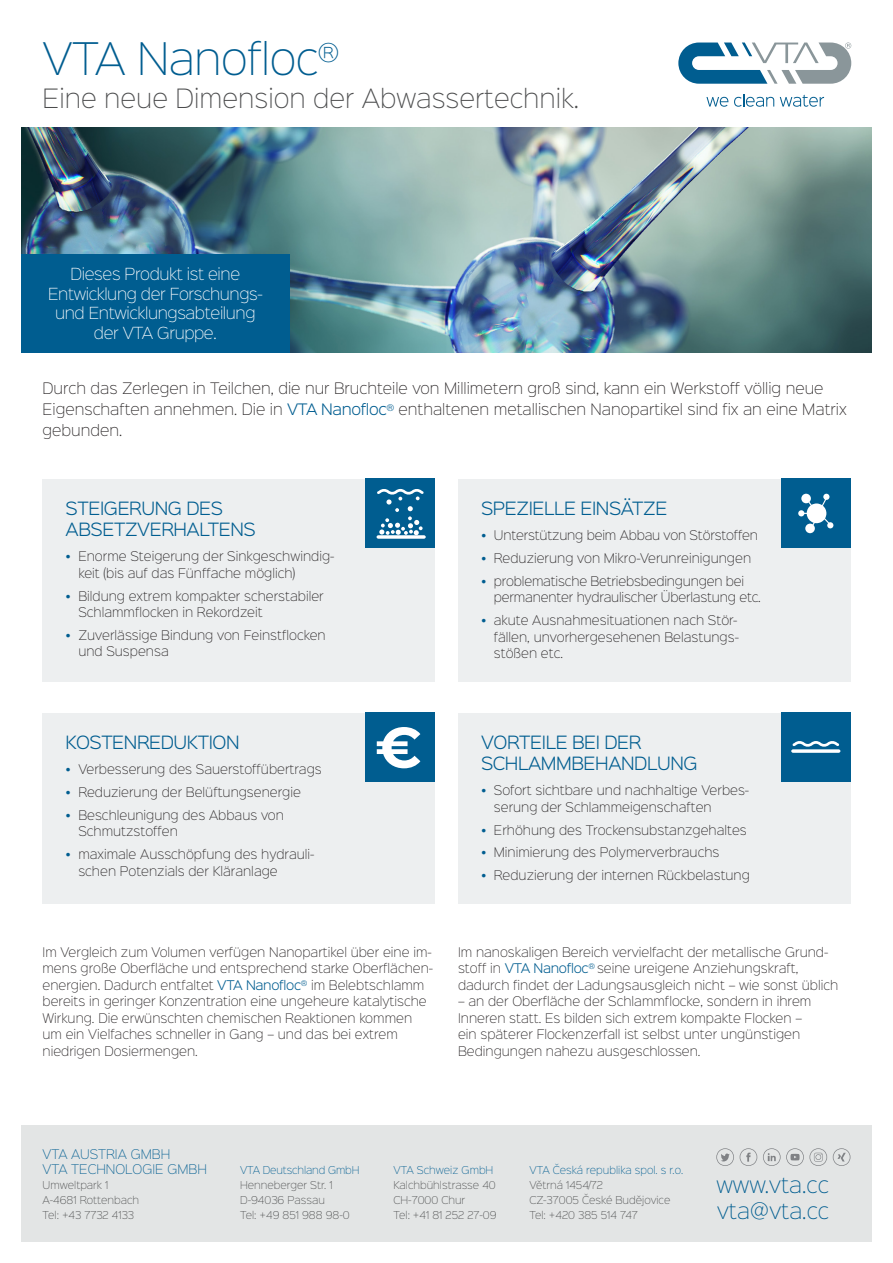
<style>
.page{position:relative;width:893px;height:1263px;background:#fff}
.page>*{position:absolute;margin:0;border:0;box-sizing:border-box;transform-origin:0 0}
.Headline{font:40.5px "Sinkin Sans 200 X Light";letter-spacing:-.015em;color:#005d90}
.Subline{font:24px "Sinkin Sans 200 X Light";color:#4b4c4d}
.t1{font:19.95px/25.7px "Sinkin Sans 200 X Light";color:#005d90}
.Zwischentitel{font:300 16.5px/21px "Sinkin Sans 300";letter-spacing:-.025em;color:#005d90}
.Kasten_Titel{font:300 16.5px/21px "Sinkin Sans 300";letter-spacing:-.025em;color:#005d90}
.Auszeichnung_F_E{font:15px/19.5px "Sinkin Sans 200 X Light";letter-spacing:-.025em;color:#fff;text-align:center}
.Teaser{font:14.25px/21px "Sinkin Sans 200 X Light";color:#231f20}
.Copytext{font:12px/16.5px "Sinkin Sans 200 X Light";color:#231f20}
.t2{font:12px/15px "Sinkin Sans 200 X Light";color:#005d90}
.t3{font:9.75px/15px "Sinkin Sans 200 X Light";color:#4b4c4d}
.t4{font:9.75px "Sinkin Sans 200 X Light";color:#005d90}
.s1{font-family:"Sinkin Sans 300";font-weight:300;color:#005d90}
.s2{font-family:"Aller";font-weight:700;color:#005d90}
</style>
<div class="page">
<div style="left:21px;top:1125px;width:851px;height:117px;background:#e2e4e4"></div>
<svg style="left:833px;top:1148px;width:17px;height:18px"></svg>
<svg style="left:716px;top:1148px;width:18px;height:18px"></svg>
<svg style="left:740px;top:1148px;width:17px;height:18px"></svg>
<svg style="left:763px;top:1148px;width:64px;height:18px"></svg>
<svg style="left:678px;top:43px;width:173px;height:41px"></svg>
<svg style="left:706px;top:97px;width:22px;height:10px"></svg>
<svg style="left:734px;top:94px;width:40px;height:13px"></svg>
<svg style="left:780px;top:95px;width:44px;height:12px"></svg>
<img style="left:21px;top:128px;width:851px;height:225px">
<div style="left:43px;top:713px;width:392px;height:190px;background:#edeff0"></div>
<div style="left:458px;top:713px;width:392px;height:190px;background:#edeff0"></div>
<div style="left:458px;top:479px;width:392px;height:203px;background:#edeff0"></div>
<div style="left:43px;top:479px;width:392px;height:203px;background:#edeff0"></div>
<div style="left:366px;top:479px;width:69px;height:69px;background:#005d90"></div>
<svg style="left:377px;top:488px;width:47px;height:47px"></svg>
<svg style="left:377px;top:535px;width:49px;height:4px"></svg>
<div style="left:366px;top:713px;width:69px;height:69px;background:#005d90"></div>
<svg style="left:377px;top:727px;width:43px;height:41px"></svg>
<div style="left:781px;top:479px;width:69px;height:69px;background:#005d90"></div>
<svg style="left:798px;top:494px;width:35px;height:39px"></svg>
<div style="left:21px;top:254px;width:268px;height:99px;background:#005d90"></div>
<div style="left:781px;top:713px;width:69px;height:69px;background:#005d90"></div>
<svg style="left:792px;top:741px;width:47px;height:6px"></svg>
<svg style="left:791px;top:749px;width:49px;height:4px"></svg>
<p class="Headline" style="left:43px;top:27px;width:299px">VTA Nanofloc<sup>®</sup></p>
<p class="Subline" style="left:43px;top:79px;width:538px">Eine neue Dimension der Abwassertechnik.</p>
<p class="Auszeichnung_F_E" style="left:48px;top:263px;width:216px">Dieses Produkt ist eine<br>Entwicklung der Forschungs&shy;und Entwicklungsabteilung der VTA Gruppe.</p>
<p class="Teaser" style="left:43px;top:377px;width:806px">Durch das Zerlegen in Teilchen, die nur Bruchteile von Millimetern groß sind, kann ein Werkstoff völlig neue<br>Eigenschaften annehmen. Die in <span class="s1">VTA Nanofloc</span><sup>®</sup> enthaltenen metallischen Nanopartikel sind fix an eine Matrix gebunden.</p>
<p class="Kasten_Titel" style="left:66px;top:497px;width:192px">STEIGERUNG DES<br>ABSETZVERHALTENS</p>
<p class="Copytext" style="left:78px;top:547px;width:258px;text-indent:-13px"><span class="s2">•</span> Enorme Steigerung der Sinkgeschwindig&shy;keit (bis auf das Fünffache möglich)</p>
<p class="Copytext" style="left:78px;top:587px;width:247px;text-indent:-13px"><span class="s2">•</span> Bildung extrem kompakter scherstabiler<br>Schlammflocken in Rekordzeit</p>
<p class="Copytext" style="left:78px;top:626px;width:249px;text-indent:-13px"><span class="s2">•</span> Zuverlässige Bindung von Feinstflocken und Suspensa</p>
<p class="Kasten_Titel" style="left:481px;top:497px;width:188px">SPEZIELLE EINSÄTZE</p>
<p class="Copytext" style="left:481px;top:526px;width:278px"><span class="s2">•</span> Unterstützung beim Abbau von Störstoffen</p>
<p class="Copytext" style="left:481px;top:549px;width:271px"><span class="s2">•</span> Reduzierung von Mikro-Verunreinigungen</p>
<p class="Copytext" style="left:494px;top:572px;width:269px;text-indent:-13px"><span class="s2">•</span> problematische Betriebsbedingungen bei permanenter hydraulischer Überlastung etc.</p>
<p class="Copytext" style="left:494px;top:611px;width:246px;text-align:justify;text-indent:-13px"><span class="s2">•</span> akute Ausnahmesituationen nach Stör&shy;fällen, unvorhergesehenen Belastungs&shy;stößen etc.</p>
<p class="Zwischentitel" style="left:66px;top:731px;width:176px">KOSTENREDUKTION</p>
<p class="Copytext" style="left:66px;top:760px;width:258px"><span class="s2">•</span> Verbesserung des Sauerstoffübertrags</p>
<p class="Copytext" style="left:66px;top:783px;width:237px"><span class="s2">•</span> Reduzierung der Belüftungsenergie</p>
<p class="Copytext" style="left:78px;top:806px;width:207px;text-indent:-13px"><span class="s2">•</span> Beschleunigung des Abbaus von<br>Schmutzstoffen</p>
<p class="Copytext" style="left:78px;top:845px;width:238px;text-indent:-13px"><span class="s2">•</span> maximale Ausschöpfung des hydrauli&shy;schen Potenzials der Kläranlage</p>
<p class="Copytext" style="left:43px;top:943px;width:392px">Im Vergleich zum Volumen verfügen Nanopartikel über eine im&shy;mens große Oberfläche und entsprechend starke Oberflächen&shy;energien. Dadurch entfaltet <span class="s1">VTA Nanofloc</span><sup>®</sup> im Belebtschlamm bereits in geringer Konzentration eine ungeheure katalytische Wirkung. Die erwünschten chemischen Reaktionen kommen um ein Vielfaches schneller in Gang – und das bei extrem niedrigen Dosiermengen.</p>
<p class="Zwischentitel" style="left:481px;top:731px;width:218px">VORTEILE BEI DER<br>SCHLAMMBEHANDLUNG</p>
<p class="Copytext" style="left:494px;top:781px;width:257px;text-indent:-13px"><span class="s2">•</span> Sofort sichtbare und nachhaltige Verbes&shy;serung der Schlammeigenschaften</p>
<p class="Copytext" style="left:481px;top:821px;width:267px"><span class="s2">•</span> Erhöhung des Trockensubstanzgehaltes</p>
<p class="Copytext" style="left:481px;top:843px;width:240px"><span class="s2">•</span> Minimierung des Polymerverbrauchs</p>
<p class="Copytext" style="left:481px;top:866px;width:270px"><span class="s2">•</span> Reduzierung der internen Rückbelastung</p>
<p class="Copytext" style="left:458px;top:943px;width:382px">Im nanoskaligen Bereich vervielfacht der metallische Grund&shy;stoff in <span class="s1">VTA Nanofloc</span><sup>®</sup> seine ureigene Anziehungskraft, dadurch findet der Ladungsausgleich nicht – wie sonst üblich</p>
<p class="Copytext" style="left:458px;top:992px;width:355px">– an der Oberfläche der Schlammflocke, sondern in ihrem Inneren statt. Es bilden sich extrem kompakte Flocken – ein späterer Flockenzerfall ist selbst unter ungünstigen Bedingungen nahezu ausgeschlossen.</p>
<p class="t2" style="left:43px;top:1145px;width:166px">VTA AUSTRIA GMBH<br>VTA TECHNOLOGIE GMBH</p>
<p class="t3" style="left:43px;top:1176px;width:98px">Umweltpark 1<br>A-4681 Rottenbach<br>Tel: +43 7732 4133</p>
<h3 class="t1" style="left:716px;top:1170px;width:114px">www.vta.cc vta@vta.cc</h3>
<p class="t4" style="left:529px;top:1162px;width:155px">VTA Česká republika spol. s r.o.</p>
<p class="t3" style="left:529px;top:1176px;width:142px">Větrná 1454/72<br>CZ-37005 České Budějovice<br>Tel: +420 385 514 747</p>
<p class="t4" style="left:393px;top:1162px;width:101px">VTA Schweiz GmbH</p>
<p class="t3" style="left:393px;top:1176px;width:105px">Kalchbühlstrasse 40<br>CH-7000 Chur<br>Tel: +41 81 252 27-09</p>
<p class="t4" style="left:240px;top:1162px;width:121px">VTA Deutschland GmbH</p>
<p class="t3" style="left:240px;top:1176px;width:111px">Henneberger Str. 1<br>D-94036 Passau<br>Tel: +49 851 988 98-0</p>
</div>
